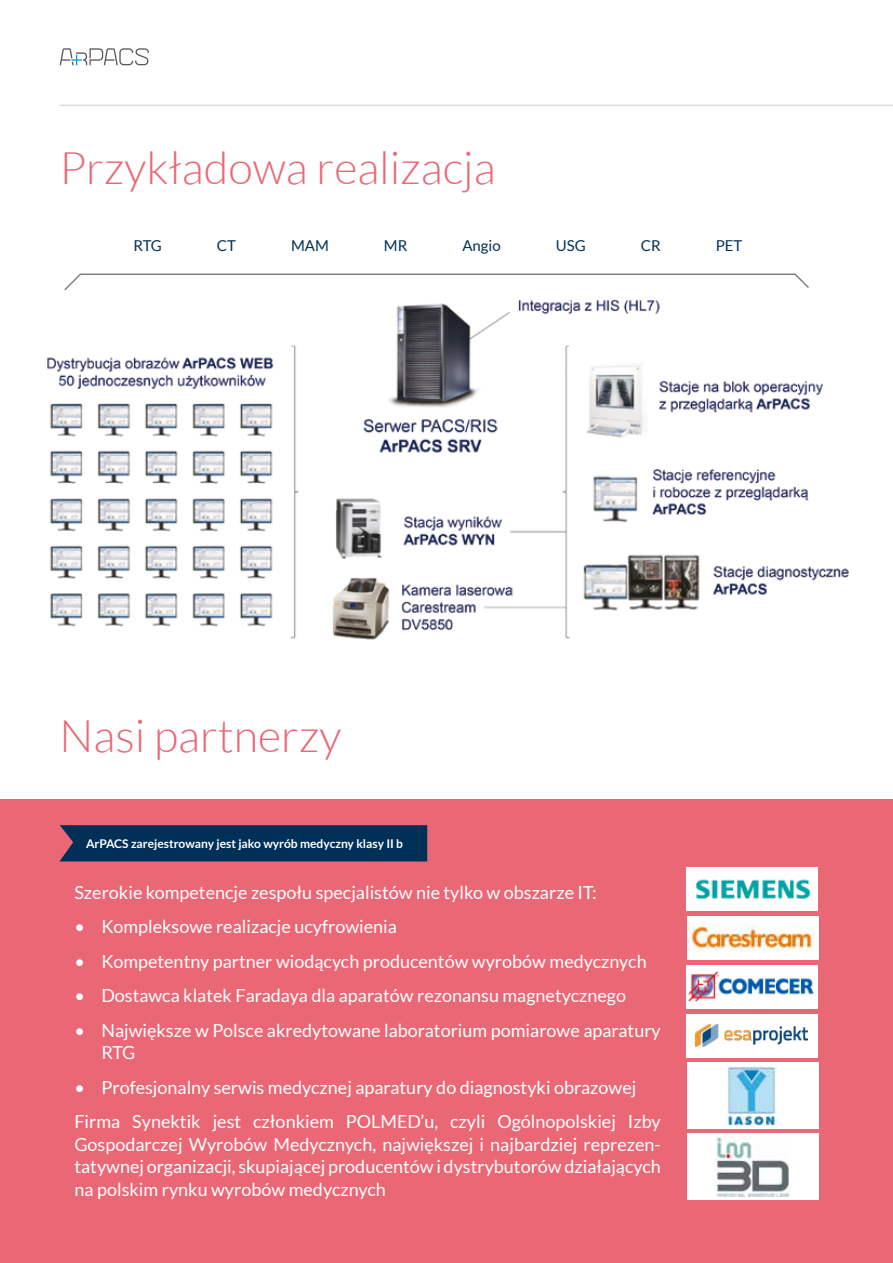
<style>
.page{position:relative;width:893px;height:1263px;background:#fff}
.page>*{position:absolute;margin:0;border:0;box-sizing:border-box;transform-origin:0 0}
.t1{font:300 45px "Lato";color:#ea6876}
.t2{font:18px/22.5px "Lato";color:#fff}
.t3{font:15px "Lato";color:#002f57}
.t4{font:700 12px "Lato";color:#fff}
</style>
<div class="page">
<div style="left:0;top:800px;width:893px;height:463px;background:#ea6876"></div>
<div style="left:687px;top:1062px;width:132px;height:67px;background:#fff"></div>
<div style="left:687px;top:1014px;width:131px;height:43px;background:#fff"></div>
<img style="left:727px;top:1065px;width:50px;height:60px">
<img style="left:696px;top:1024px;width:112px;height:23px">
<hr style="left:60px;top:105px;width:833px;height:1px;background:#000">
<img style="left:47px;top:299px;width:802px;height:341px">
<svg style="left:60px;top:48px;width:89px;height:17px"></svg>
<div style="left:687px;top:868px;width:131px;height:43px;background:#fff"></div>
<img style="left:695px;top:879px;width:116px;height:21px">
<div style="left:687px;top:1134px;width:132px;height:66px;background:#fff"></div>
<img style="left:716px;top:1137px;width:74px;height:60px">
<div style="left:687px;top:965px;width:131px;height:43px;background:#fff"></div>
<svg style="left:59px;top:825px;width:368px;height:37px;background:#093158"></svg>
<div style="left:687px;top:916px;width:131px;height:44px;background:#fff"></div>
<img style="left:688px;top:924px;width:126px;height:27px">
<img style="left:689px;top:971px;width:125px;height:31px">
<svg style="left:64px;top:273px;width:745px;height:18px"></svg>
<h1 class="t1" style="left:60px;top:143px;width:438px">Przykładowa realizacja</h1>
<p class="t3" style="left:134px;top:237px;width:30px">RTG</p>
<p class="t3" style="left:217px;top:237px;width:21px">CT</p>
<p class="t3" style="left:291px;top:237px;width:39px">MAM</p>
<p class="t3" style="left:384px;top:237px;width:25px">MR</p>
<p class="t3" style="left:462px;top:237px;width:40px">Angio</p>
<p class="t3" style="left:556px;top:237px;width:31px">USG</p>
<p class="t3" style="left:641px;top:237px;width:21px">CR</p>
<p class="t3" style="left:716px;top:237px;width:28px">PET</p>
<h1 class="t1" style="left:60px;top:712px;width:283px">Nasi partnerzy</h1>
<p class="t4" style="left:86px;top:837px;width:319px">ArPACS zarejestrowany jest jako wyrób medyczny klasy II b</p>
<p class="t2" style="left:74px;top:881px;width:524px">Szerokie kompetencje zespołu specjalistów nie tylko w obszarze IT:</p>
<p class="t2" style="left:74px;top:915px;width:324px">• Kompleksowe realizacje ucyfrowienia</p>
<p class="t2" style="left:74px;top:950px;width:574px">• Kompetentny partner wiodących producentów wyrobów medycznych</p>
<p class="t2" style="left:74px;top:984px;width:553px">• Dostawca klatek Faradaya dla aparatów rezonansu magnetycznego</p>
<p class="t2" style="left:101px;top:1019px;width:561px;text-indent:-27px">• Największe w Polsce akredytowane laboratorium pomiarowe aparatury<br>RTG</p>
<p class="t2" style="left:74px;top:1070px;width:588px;line-height:34.5px">• Profesjonalny serwis medycznej aparatury do diagnostyki obrazowej<br>Firma Synektik jest członkiem POLMED’u, czyli Ogólnopolskiej Izby</p>
<p class="t2" style="left:74px;top:1133px;width:588px;text-align:justify">Gospodarczej Wyrobów Medycznych, największej i najbardziej reprezen&shy;tatywnej organizacji, skupiającej producentówi dystrybutorówdziałających na polskim rynku wyrobów medycznych</p>
</div>
